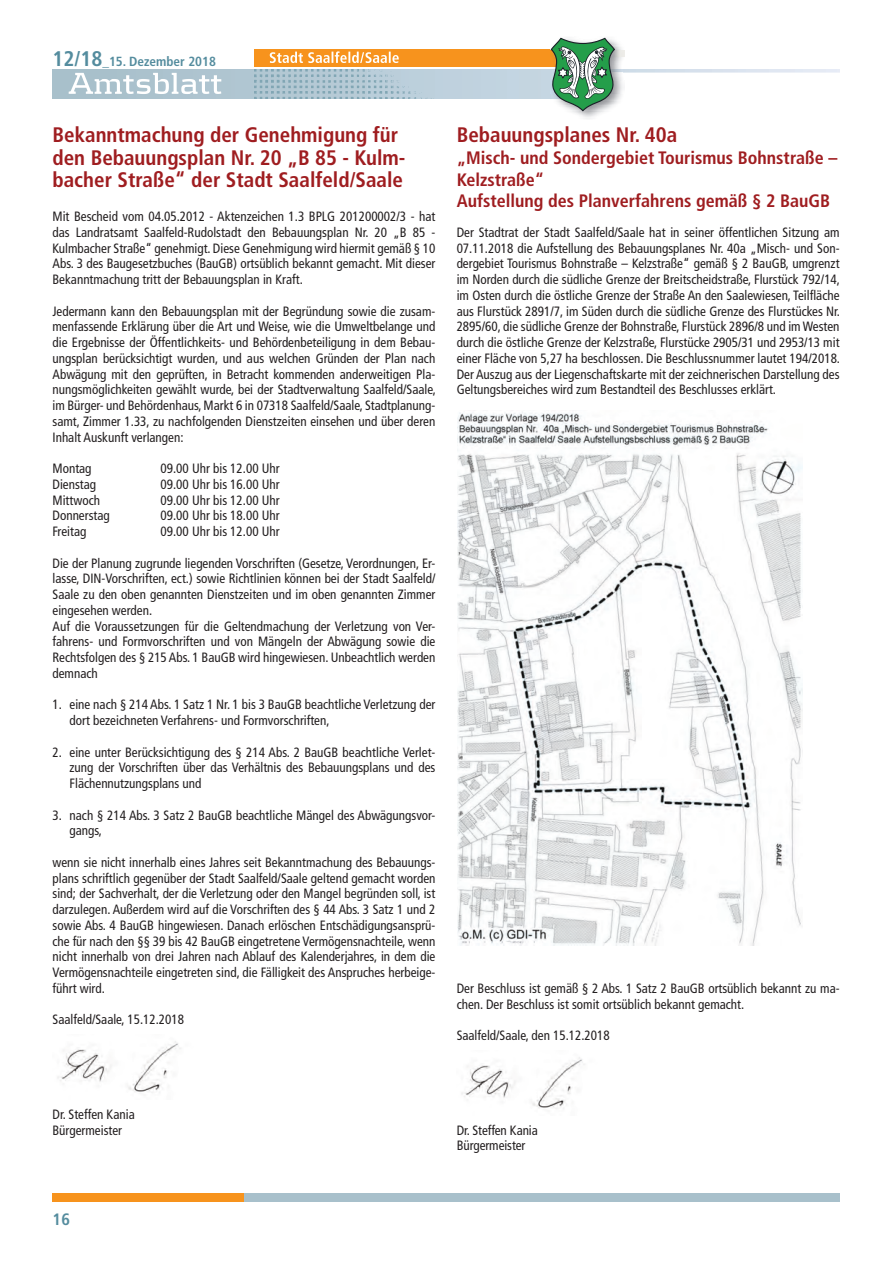
<style>
.page{position:relative;width:893px;height:1263px;background:#fff}
.page>*{position:absolute;margin:0;border:0;box-sizing:border-box;transform-origin:0 0}
.t1{font:700 condensed 21px/22.5px "Frutiger LT Pro";color:#9f1d20}
.t2{font:700 condensed 18px/21.6px "Frutiger LT Pro";color:#9f1d20}
.t3{font:700 condensed 16.5px "Frutiger LT Pro";color:#548c9e}
.t4{font:condensed 13.5px/15.8px "Frutiger LT Pro";color:#231f20}
.t5{font:700 condensed 13.2px "Frutiger LT Pro";color:#548c9e}
.s1{font-size:21.15px}
</style>
<div class="page">
<svg style="left:52px;top:69px;width:498px;height:30px;background:#b0c5d1"></svg>
<div style="left:254px;top:50px;width:329px;height:17px;background:#f7931d"></div>
<svg style="left:270px;top:51px;width:129px;height:12px"></svg>
<svg style="left:69px;top:73px;width:152px;height:21px"></svg>
<img style="left:254px;top:69px;width:277px;height:30px">
<svg style="left:550px;top:37px;width:289px;height:82px"></svg>
<div style="left:52px;top:1193px;width:192px;height:8px;background:#f7931d"></div>
<div style="left:244px;top:1193px;width:595px;height:8px;background:#a8c0cb"></div>
<img style="left:57px;top:1041px;width:124px;height:52px">
<img style="left:461px;top:1057px;width:124px;height:52px">
<img style="left:457px;top:412px;width:345px;height:534px">
<p class="t5" style="left:52px;top:53px;width:165px"><span class="s1">12/18</span>_15. Dezember 2018</p>
<h1 class="t1" style="left:52px;top:124px;width:354px">Bekanntmachung der Genehmigung für den Bebauungsplan Nr. 20 „B 85 - Kulm&shy;bacher Straße“ der Stadt Saalfeld/Saale</h1>
<p class="t4" style="left:52px;top:209px;width:384px;text-align:justify">Mit Bescheid vom 04.05.2012 - Aktenzeichen 1.3 BPLG 201200002/3 - hat das Landratsamt Saalfeld-Rudolstadt den Bebauungsplan Nr. 20 „B 85 - Kulmbacher Straße“ genehmigt. Diese Genehmigung wird hiermit gemäß § 10<br>Abs. 3 des Baugesetzbuches (BauGB) ortsüblich bekannt gemacht. Mit dieser Bekanntmachung tritt der Bebauungsplan in Kraft.</p>
<p class="t4" style="left:52px;top:303px;width:385px;text-align:justify">Jedermann kann den Bebauungsplan mit der Begründung sowie die zusam&shy;menfassende Erklärung über die Art und Weise, wie die Umweltbelange und die Ergebnisse der Öffentlichkeits- und Behördenbeteiligung in dem Bebau&shy;ungsplan berücksichtigt wurden, und aus welchen Gründen der Plan nach Abwägung mit den geprüften, in Betracht kommenden anderweitigen Pla&shy;nungsmöglichkeiten gewählt wurde, bei der Stadtverwaltung Saalfeld/Saale, im Bürger- und Behördenhaus, Markt 6 in 07318 Saalfeld/Saale, Stadtplanung&shy;samt, Zimmer 1.33, zu nachfolgenden Dienstzeiten einsehen und über deren Inhalt Auskunft verlangen:</p>
<p class="t4" style="left:52px;top:461px;width:41px">Montag</p>
<p class="t4" style="left:160px;top:461px;width:121px">09.00 Uhr bis 12.00 Uhr</p>
<p class="t4" style="left:52px;top:476px;width:45px">Dienstag</p>
<p class="t4" style="left:160px;top:476px;width:121px">09.00 Uhr bis 16.00 Uhr</p>
<p class="t4" style="left:52px;top:492px;width:49px">Mittwoch</p>
<p class="t4" style="left:160px;top:492px;width:121px">09.00 Uhr bis 12.00 Uhr</p>
<p class="t4" style="left:52px;top:508px;width:59px">Donnerstag</p>
<p class="t4" style="left:160px;top:508px;width:121px">09.00 Uhr bis 18.00 Uhr</p>
<p class="t4" style="left:52px;top:524px;width:35px">Freitag</p>
<p class="t4" style="left:160px;top:524px;width:121px">09.00 Uhr bis 12.00 Uhr</p>
<p class="t4" style="left:52px;top:555px;width:384px">Die der Planung zugrunde liegenden Vorschriften (Gesetze, Verordnungen, Er&shy;lasse, DIN-Vorschriften, ect.) sowie Richtlinien können bei der Stadt Saalfeld/ Saale zu den oben genannten Dienstzeiten und im oben genannten Zimmer eingesehen werden.<br>Auf die Voraussetzungen für die Geltendmachung der Verletzung von Ver&shy;fahrens- und Formvorschriften und von Mängeln der Abwägung sowie die Rechtsfolgen des § 215 Abs. 1 BauGB wird hingewiesen. Unbeachtlich werden demnach</p>
<p class="t4" style="left:70px;top:697px;width:367px;text-indent:-17px">1. eine nach § 214 Abs. 1 Satz 1 Nr. 1 bis 3 BauGB beachtliche Verletzung der dort bezeichneten Verfahrens- und Formvorschriften,</p>
<p class="t4" style="left:70px;top:744px;width:367px;text-align:justify;text-indent:-17px">2. eine unter Berücksichtigung des § 214 Abs. 2 BauGB beachtliche Verlet&shy;zung der Vorschriften über das Verhältnis des Bebauungsplans und des Flächennutzungsplans und</p>
<p class="t4" style="left:70px;top:807px;width:367px;text-indent:-17px">3. nach § 214 Abs. 3 Satz 2 BauGB beachtliche Mängel des Abwägungsvor&shy;gangs,</p>
<p class="t4" style="left:52px;top:854px;width:384px;text-align:justify">wenn sie nicht innerhalb eines Jahres seit Bekanntmachung des Bebauungs&shy;plans schriftlich gegenüber der Stadt Saalfeld/Saale geltend gemacht worden sind; der Sachverhalt, der die Verletzung oder den Mangel begründen soll, ist darzulegen. Außerdem wird auf die Vorschriften des § 44 Abs. 3 Satz 1 und 2 sowie Abs. 4 BauGB hingewiesen. Danach erlöschen Entschädigungsansprü&shy;che für nach den §§ 39 bis 42 BauGB eingetretene Vermögensnachteile, wenn nicht innerhalb von drei Jahren nach Ablauf des Kalenderjahres, in dem die Vermögensnachteile eingetreten sind, die Fälligkeit des Anspruches herbeige&shy;führt wird.</p>
<p class="t4" style="left:52px;top:1012px;width:133px">Saalfeld/Saale, 15.12.2018</p>
<h1 class="t1" style="left:456px;top:124px;width:222px">Bebauungsplanes Nr. 40a</h1>
<h2 class="t2" style="left:456px;top:147px;width:382px">„Misch- und Sondergebiet Tourismus Bohnstraße –<br>Kelzstraße“<br>Aufstellung des Planverfahrens gemäß § 2 BauGB</h2>
<p class="t4" style="left:456px;top:224px;width:385px;text-align:justify">Der Stadtrat der Stadt Saalfeld/Saale hat in seiner öffentlichen Sitzung am 07.11.2018 die Aufstellung des Bebauungsplanes Nr. 40a „Misch- und Son&shy;dergebiet Tourismus Bohnstraße – Kelzstraße“ gemäß § 2 BauGB, umgrenzt im Norden durch die südliche Grenze der Breitscheidstraße, Flurstück 792/14, im Osten durch die östliche Grenze der Straße An den Saalewiesen, Teilfläche aus Flurstück 2891/7, im Süden durch die südliche Grenze des Flurstückes Nr.<br>2895/60, die südliche Grenze der Bohnstraße, Flurstück 2896/8 und im Westen durch die östliche Grenze der Kelzstraße, Flurstücke 2905/31 und 2953/13 mit einer Fläche von 5,27 ha beschlossen. Die Beschlussnummer lautet 194/2018.<br>Der Auszug aus der Liegenschaftskarte mit der zeichnerischen Darstellung des Geltungsbereiches wird zum Bestandteil des Beschlusses erklärt.</p>
<p class="t4" style="left:456px;top:980px;width:384px">Der Beschluss ist gemäß § 2 Abs. 1 Satz 2 BauGB ortsüblich bekannt zu ma&shy;chen. Der Beschluss ist somit ortsüblich bekannt gemacht.</p>
<p class="t4" style="left:456px;top:1028px;width:155px">Saalfeld/Saale, den 15.12.2018</p>
<p class="t4" style="left:52px;top:1106px;width:84px">Dr. Steffen Kania<br>Bürgermeister</p>
<p class="t3" style="left:52px;top:1210px;width:19px">16</p>
<p class="t4" style="left:456px;top:1122px;width:83px">Dr. Steffen Kania<br>Bürgermeister</p>
</div>
